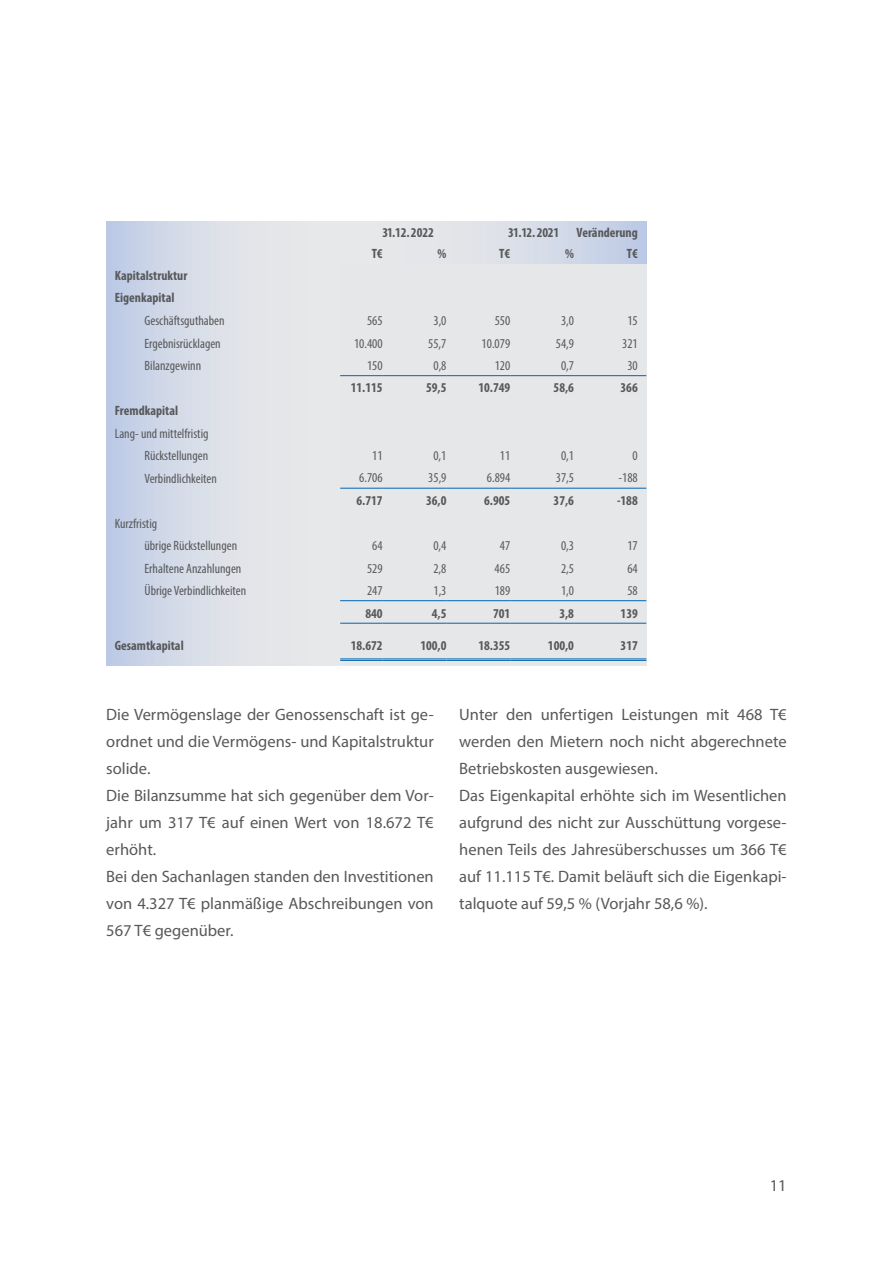
<style>
.page{position:relative;width:893px;height:1263px;background:#fff}
.page>*{position:absolute;margin:0;border:0;box-sizing:border-box;transform-origin:0 0}
.t1{font:16.5px/27px "Myriad Pro";color:#57585a}
.t2{font:condensed 13.5px/22.5px "Myriad Pro";color:#57585a;text-align:right}
.t3{font:700 condensed 13.5px/22.5px "Myriad Pro";color:#57585a}
</style>
<div class="page">
<div style="left:106px;top:221px;width:540px;height:444px;background:#e6e7e9"></div>
<div style="left:106px;top:264px;width:234px;height:401px;background:linear-gradient(to right,#c4cfe7,#efede9)"></div>
<div style="left:340px;top:221px;width:306px;height:43px;background:linear-gradient(to right,#efeee9,#c4d0e7)"></div>
<hr style="left:340px;top:375px;width:43px;height:1px;background:#0166b3">
<hr style="left:383px;top:375px;width:63px;height:1px;background:#0166b3">
<hr style="left:446px;top:375px;width:64px;height:1px;background:#0166b3">
<hr style="left:510px;top:375px;width:64px;height:1px;background:#0166b3">
<hr style="left:574px;top:375px;width:72px;height:1px;background:#0166b3">
<hr style="left:340px;top:488px;width:43px;height:1px;background:#0166b3">
<hr style="left:383px;top:488px;width:63px;height:1px;background:#0166b3">
<hr style="left:446px;top:488px;width:64px;height:1px;background:#0166b3">
<hr style="left:510px;top:488px;width:64px;height:1px;background:#0166b3">
<hr style="left:574px;top:488px;width:72px;height:1px;background:#0166b3">
<hr style="left:340px;top:600px;width:43px;height:1px;background:#0166b3">
<hr style="left:383px;top:600px;width:63px;height:1px;background:#0166b3">
<hr style="left:446px;top:600px;width:64px;height:1px;background:#0166b3">
<hr style="left:510px;top:600px;width:64px;height:1px;background:#0166b3">
<hr style="left:574px;top:600px;width:72px;height:1px;background:#0166b3">
<hr style="left:340px;top:623px;width:43px;height:1px;background:#0166b3">
<hr style="left:383px;top:623px;width:63px;height:1px;background:#0166b3">
<hr style="left:446px;top:623px;width:64px;height:1px;background:#0166b3">
<hr style="left:510px;top:623px;width:64px;height:1px;background:#0166b3">
<hr style="left:574px;top:623px;width:72px;height:1px;background:#0166b3">
<hr style="left:340px;top:658px;width:43px;height:1px;background:#0166b3">
<hr style="left:340px;top:660px;width:43px;height:1px;background:#0166b3">
<hr style="left:383px;top:658px;width:63px;height:1px;background:#0166b3">
<hr style="left:383px;top:660px;width:63px;height:1px;background:#0166b3">
<hr style="left:446px;top:658px;width:64px;height:1px;background:#0166b3">
<hr style="left:446px;top:660px;width:64px;height:1px;background:#0166b3">
<hr style="left:510px;top:658px;width:64px;height:1px;background:#0166b3">
<hr style="left:510px;top:660px;width:64px;height:1px;background:#0166b3">
<hr style="left:574px;top:658px;width:72px;height:1px;background:#0166b3">
<hr style="left:574px;top:660px;width:72px;height:1px;background:#0166b3">
<div style="left:106px;top:221px;width:234px;height:43px;background:linear-gradient(to right,#c4cfe7,#efede9)"></div>
<p class="t3" style="left:382px;top:221px;width:53px">31.12.2022</p>
<p class="t3" style="left:508px;top:221px;width:53px">31.12.2021</p>
<p class="t3" style="left:577px;top:221px;width:63px">Veränderung</p>
<p class="t3" style="left:372px;top:242px;width:13px">T€</p>
<p class="t3" style="left:438px;top:242px;width:10px">%</p>
<p class="t3" style="left:499px;top:242px;width:13px">T€</p>
<p class="t3" style="left:565px;top:242px;width:10px">%</p>
<p class="t3" style="left:627px;top:242px;width:13px">T€</p>
<p class="t3" style="left:115px;top:264px;width:74px">Kapitalstruktur<br>Eigenkapital</p>
<p class="t2" style="left:145px;top:309px;width:82px">Geschäftsguthaben</p>
<p class="t2" style="left:367px;top:309px;width:17px">565</p>
<p class="t2" style="left:433px;top:309px;width:15px">3,0</p>
<p class="t2" style="left:495px;top:309px;width:17px">550</p>
<p class="t2" style="left:561px;top:309px;width:15px">3,0</p>
<p class="t2" style="left:627px;top:309px;width:12px">15</p>
<p class="t2" style="left:145px;top:332px;width:78px">Ergebnisrücklagen</p>
<p class="t2" style="left:354px;top:332px;width:30px">10.400</p>
<p class="t2" style="left:428px;top:332px;width:20px">55,7</p>
<p class="t2" style="left:482px;top:332px;width:30px">10.079</p>
<p class="t2" style="left:556px;top:332px;width:20px">54,9</p>
<p class="t2" style="left:622px;top:332px;width:17px">321</p>
<p class="t2" style="left:145px;top:354px;width:58px">Bilanzgewinn</p>
<p class="t2" style="left:367px;top:354px;width:17px">150</p>
<p class="t2" style="left:433px;top:354px;width:15px">0,8</p>
<p class="t2" style="left:495px;top:354px;width:17px">120</p>
<p class="t2" style="left:561px;top:354px;width:15px">0,7</p>
<p class="t2" style="left:627px;top:354px;width:12px">30</p>
<p class="t3" style="left:351px;top:376px;width:33px">11.115</p>
<p class="t3" style="left:426px;top:376px;width:22px">59,5</p>
<p class="t3" style="left:478px;top:376px;width:33px">10.749</p>
<p class="t3" style="left:554px;top:376px;width:22px">58,6</p>
<p class="t3" style="left:621px;top:376px;width:19px">366</p>
<p class="t3" style="left:115px;top:399px;width:65px">Fremdkapital</p>
<p class="t2" style="left:115px;top:422px;width:95px">Lang- und mittelfristig<br>Rückstellungen</p>
<p class="t2" style="left:372px;top:444px;width:12px">11</p>
<p class="t2" style="left:433px;top:444px;width:15px">0,1</p>
<p class="t2" style="left:500px;top:444px;width:12px">11</p>
<p class="t2" style="left:561px;top:444px;width:15px">0,1</p>
<p class="t2" style="left:633px;top:444px;width:7px">0</p>
<p class="t2" style="left:145px;top:467px;width:74px">Verbindlichkeiten</p>
<p class="t2" style="left:359px;top:467px;width:25px">6.706</p>
<p class="t2" style="left:428px;top:467px;width:20px">35,9</p>
<p class="t2" style="left:487px;top:467px;width:25px">6.894</p>
<p class="t2" style="left:556px;top:467px;width:20px">37,5</p>
<p class="t2" style="left:618px;top:467px;width:21px">-188</p>
<p class="t3" style="left:357px;top:489px;width:28px">6.717</p>
<p class="t3" style="left:426px;top:489px;width:22px">36,0</p>
<p class="t3" style="left:484px;top:489px;width:28px">6.905</p>
<p class="t3" style="left:554px;top:489px;width:22px">37,6</p>
<p class="t3" style="left:617px;top:489px;width:22px">-188</p>
<p class="t2" style="left:145px;top:512px;width:94px;text-align:left;text-indent:-30px">Kurzfristig<br>übrige Rückstellungen</p>
<p class="t2" style="left:372px;top:534px;width:12px">64</p>
<p class="t2" style="left:433px;top:534px;width:15px">0,4</p>
<p class="t2" style="left:500px;top:534px;width:12px">47</p>
<p class="t2" style="left:561px;top:534px;width:15px">0,3</p>
<p class="t2" style="left:627px;top:534px;width:12px">17</p>
<p class="t2" style="left:145px;top:557px;width:98px">Erhaltene Anzahlungen</p>
<p class="t2" style="left:367px;top:557px;width:17px">529</p>
<p class="t2" style="left:433px;top:557px;width:15px">2,8</p>
<p class="t2" style="left:495px;top:557px;width:17px">465</p>
<p class="t2" style="left:561px;top:557px;width:15px">2,5</p>
<p class="t2" style="left:627px;top:557px;width:12px">64</p>
<p class="t2" style="left:145px;top:579px;width:103px">Übrige Verbindlichkeiten</p>
<p class="t2" style="left:367px;top:579px;width:17px">247</p>
<p class="t2" style="left:433px;top:579px;width:15px">1,3</p>
<p class="t2" style="left:495px;top:579px;width:17px">189</p>
<p class="t2" style="left:561px;top:579px;width:15px">1,0</p>
<p class="t2" style="left:627px;top:579px;width:12px">58</p>
<p class="t3" style="left:365px;top:601px;width:19px">840</p>
<p class="t3" style="left:432px;top:601px;width:16px">4,5</p>
<p class="t3" style="left:493px;top:601px;width:19px">701</p>
<p class="t3" style="left:559px;top:601px;width:16px">3,8</p>
<p class="t3" style="left:621px;top:601px;width:19px">139</p>
<p class="t3" style="left:115px;top:634px;width:70px">Gesamtkapital</p>
<p class="t3" style="left:351px;top:634px;width:33px">18.672</p>
<p class="t3" style="left:420px;top:634px;width:28px">100,0</p>
<p class="t3" style="left:478px;top:634px;width:33px">18.355</p>
<p class="t3" style="left:548px;top:634px;width:28px">100,0</p>
<p class="t3" style="left:621px;top:634px;width:19px">317</p>
<p class="t1" style="left:106px;top:701px;width:329px">Die Vermögenslage der Genossenschaft ist ge&shy;ordnet und die Vermögens- und Kapitalstruktur solide.<br>Die Bilanzsumme hat sich gegenüber dem Vor&shy;jahr um 317 T€ auf einen Wert von 18.672 T€ erhöht.<br>Bei den Sachanlagen standen den Investitionen von 4.327 T€ planmäßige Abschreibungen von 567 T€ gegenüber.</p>
<p class="t1" style="left:459px;top:701px;width:329px">Unter den unfertigen Leistungen mit 468 T€ werden den Mietern noch nicht abgerechnete Betriebskosten ausgewiesen.<br>Das Eigenkapital erhöhte sich im Wesentlichen aufgrund des nicht zur Ausschüttung vorgese&shy;henen Teils des Jahresüberschusses um 366 T€ auf 11.115 T€. Damit beläuft sich die Eigenkapi&shy;talquote auf 59,5 % (Vorjahr 58,6 %).</p>
<p class="t1" style="left:770px;top:1172px;width:18px">11</p>
</div>
